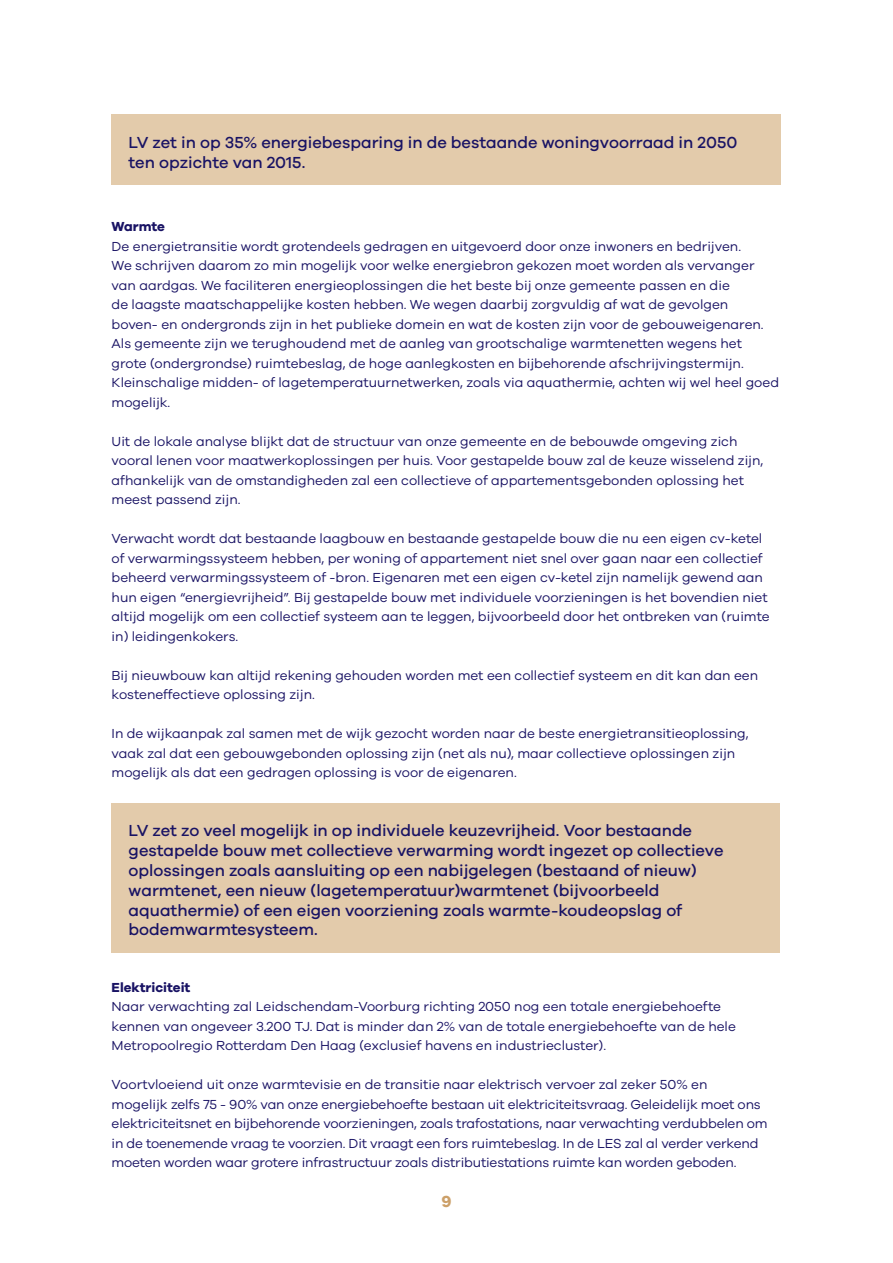
<style>
.page{position:relative;width:893px;height:1263px;background:#fff}
.page>*{position:absolute;margin:0;border:0;box-sizing:border-box;transform-origin:0 0}
.kleurvlakken{font:500 16.5px/19.8px "Galano Grotesque";color:#191364}
.t1{font:700 16.5px "Galano Grotesque";color:#cca069}
.t2{font:13.5px/19.5px "Galano Grotesque";color:#191364}
.t3{font:700 13.5px "Galano Grotesque";color:#191364}
</style>
<div class="page">
<div style="left:112px;top:114px;width:669px;height:71px;background:#e3cbab"></div>
<div style="left:112px;top:803px;width:668px;height:149px;background:#e3cbab"></div>
<p class="kleurvlakken" style="left:129px;top:132px;width:610px">LV zet in op 35% energiebesparing in de bestaande woningvoorraad in 2050 ten opzichte van 2015.</p>
<p class="t3" style="left:112px;top:218px;width:55px">Warmte</p>
<p class="t2" style="left:112px;top:236px;width:669px">De energietransitie wordt grotendeels gedragen en uitgevoerd door onze inwoners en bedrijven.<br>We schrijven daarom zo min mogelijk voor welke energiebron gekozen moet worden als vervanger van aardgas. We faciliteren energieoplossingen die het beste bij onze gemeente passen en die<br>de laagste maatschappelijke kosten hebben. We wegen daarbij zorgvuldig af wat de gevolgen<br>boven- en ondergronds zijn in het publieke domein en wat de kosten zijn voor de gebouweigenaren.<br>Als gemeente zijn we terughoudend met de aanleg van grootschalige warmtenetten wegens het grote (ondergrondse) ruimtebeslag, de hoge aanlegkosten en bijbehorende afschrijvingstermijn.<br>Kleinschalige midden- of lagetemperatuurnetwerken, zoals via aquathermie, achten wij wel heel goed mogelijk.</p>
<p class="t2" style="left:112px;top:431px;width:653px">Uit de lokale analyse blijkt dat de structuur van onze gemeente en de bebouwde omgeving zich vooral lenen voor maatwerkoplossingen per huis. Voor gestapelde bouw zal de keuze wisselend zijn, afhankelijk van de omstandigheden zal een collectieve of appartementsgebonden oplossing het meest passend zijn.</p>
<p class="t2" style="left:112px;top:529px;width:660px">Verwacht wordt dat bestaande laagbouw en bestaande gestapelde bouw die nu een eigen cv-ketel of verwarmingssysteem hebben, per woning of appartement niet snel over gaan naar een collectief beheerd verwarmingssysteem of -bron. Eigenaren met een eigen cv-ketel zijn namelijk gewend aan hun eigen “energievrijheid”. Bij gestapelde bouw met individuele voorzieningen is het bovendien niet altijd mogelijk om een collectief systeem aan te leggen, bijvoorbeeld door het ontbreken van (ruimte in) leidingenkokers.</p>
<p class="t2" style="left:112px;top:665px;width:648px">Bij nieuwbouw kan altijd rekening gehouden worden met een collectief systeem en dit kan dan een kosteneffectieve oplossing zijn.</p>
<p class="t2" style="left:112px;top:724px;width:638px">In de wijkaanpak zal samen met de wijk gezocht worden naar de beste energietransitieoplossing, vaak zal dat een gebouwgebonden oplossing zijn (net als nu), maar collectieve oplossingen zijn mogelijk als dat een gedragen oplossing is voor de eigenaren.</p>
<p class="kleurvlakken" style="left:129px;top:820px;width:596px">LV zet zo veel mogelijk in op individuele keuzevrijheid. Voor bestaande gestapelde bouw met collectieve verwarming wordt ingezet op collectieve oplossingen zoals aansluiting op een nabijgelegen (bestaand of nieuw) warmtenet, een nieuw (lagetemperatuur)warmtenet (bijvoorbeeld aquathermie) of een eigen voorziening zoals warmte-koudeopslag of bodemwarmtesysteem.</p>
<p class="t3" style="left:112px;top:979px;width:80px">Elektriciteit</p>
<p class="t2" style="left:112px;top:997px;width:626px">Naar verwachting zal Leidschendam-Voorburg richting 2050 nog een totale energiebehoefte kennen van ongeveer 3.200 TJ. Dat is minder dan 2% van de totale energiebehoefte van de hele<br>Metropoolregio Rotterdam Den Haag (exclusief havens en industriecluster).</p>
<p class="t2" style="left:112px;top:1075px;width:657px">Voortvloeiend uit onze warmtevisie en de transitie naar elektrisch vervoer zal zeker 50% en<br>mogelijk zelfs 75 - 90% van onze energiebehoefte bestaan uit elektriciteitsvraag. Geleidelijk moet ons elektriciteitsnet en bijbehorende voorzieningen, zoals trafostations, naar verwachting verdubbelen om in de toenemende vraag te voorzien. Dit vraagt een fors ruimtebeslag. In de LES zal al verder verkend moeten worden waar grotere infrastructuur zoals distributiestations ruimte kan worden geboden.</p>
<p class="t1" style="left:441px;top:1192px;width:12px">9</p>
</div>
